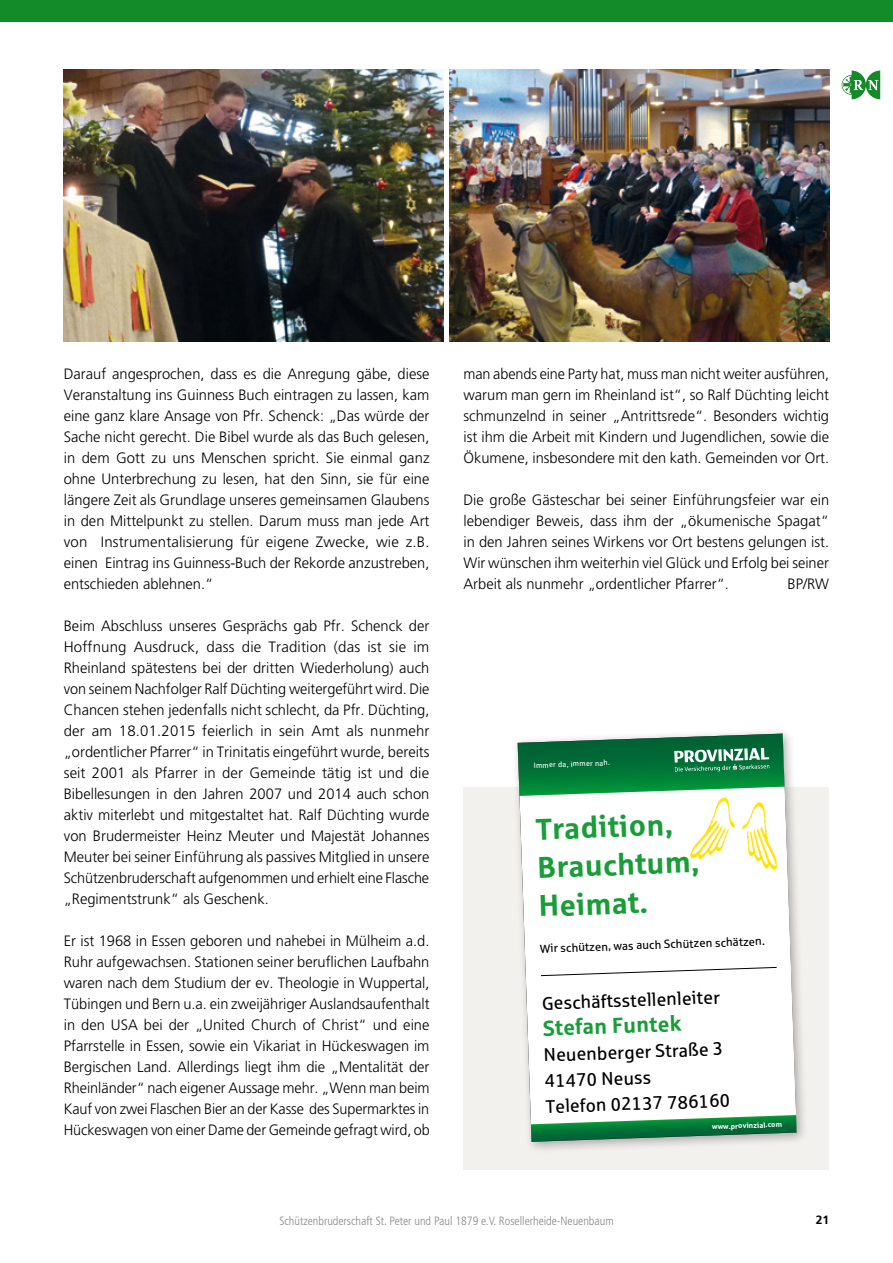
<style>
.page{position:relative;width:893px;height:1263px;background:#fff}
.page>*{position:absolute;margin:0;border:0;box-sizing:border-box;transform-origin:0 0}
.t1{font:700 30px/38.4px "Sparkasse Rg";color:#199d38}
.t2{font:700 21.6px "Sparkasse Rg";color:#199d38}
.t3{font:18.3px/26px "Sparkasse Rg";color:#000}
.t4{font:300 15px/21px "Frutiger";color:#000;text-align:justify}
.t5{font:300 15px/21px "Frutiger";color:#000;text-align:justify;scale:.96 1}
.t6{font:300 condensed 12px "Frutiger";color:#87888a}
.t7{font:700 12px "Frutiger";color:#000}
.t8{font:11.7px "Sparkasse Rg";color:#000}
.t9{font:700 7.5px "Sparkasse Rg";color:#fff}
.t10{font:7.5px "Sparkasse Rg";color:#fff}
</style>
<div class="page">
<div style="left:0;top:0;width:893px;height:21px;background:#148b29"></div>
<div style="left:463px;top:787px;width:366px;height:383px;background:#f3f1ee"></div>
<div style="left:511px;top:727px;width:298px;height:427px;background:#000;opacity:.3"></div>
<svg style="left:518px;top:734px;width:279px;height:408px;background:#eff4ee"></svg>
<svg style="left:518px;top:734px;width:266px;height:62px;background:#2f8d5b"></svg>
<img style="left:450px;top:70px;width:379px;height:272px">
<img style="left:64px;top:70px;width:379px;height:272px">
<svg style="left:842px;top:71px;width:38px;height:28px"></svg>
<p class="t4" style="left:64px;top:363px;width:367px">Darauf angesprochen, dass es die Anregung gäbe, diese Veranstaltung ins Guinness Buch eintragen zu lassen, kam eine ganz klare Ansage von Pfr. Schenck: „Das würde der Sache nicht gerecht. Die Bibel wurde als das Buch gelesen, in dem Gott zu uns Menschen spricht. Sie einmal ganz ohne Unterbrechung zu lesen, hat den Sinn, sie für eine längere Zeit als Grundlage unseres gemeinsamen Glaubens in den Mittelpunkt zu stellen. Darum muss man jede Art von Instrumentalisierung für eigene Zwecke, wie z.B. einen Eintrag ins Guinness-Buch der Rekorde anzustreben, entschieden ablehnen.“</p>
<p class="t4" style="left:64px;top:615px;width:367px">Beim Abschluss unseres Gesprächs gab Pfr. Schenck der Hoffnung Ausdruck, dass die Tradition (das ist sie im Rheinland spätestens bei der dritten Wiederholung) auch von seinem Nachfolger Ralf Düchting weitergeführt wird. Die Chancen stehen jedenfalls nicht schlecht, da Pfr. Düchting, der am 18.01.2015 feierlich in sein Amt als nunmehr „ordentlicher Pfarrer“ in Trinitatis eingeführt wurde, bereits seit 2001 als Pfarrer in der Gemeinde tätig ist und die Bibellesungen in den Jahren 2007 und 2014 auch schon aktiv miterlebt und mitgestaltet hat. Ralf Düchting wurde von Brudermeister Heinz Meuter und Majestät Johannes Meuter bei seiner Einführung als passives Mitglied in unsere Schützenbruderschaft aufgenommen und erhielt eine Flasche „Regimentstrunk“ als Geschenk.</p>
<p class="t4" style="left:64px;top:930px;width:367px">Er ist 1968 in Essen geboren und nahebei in Mülheim a.d.<br>Ruhr aufgewachsen. Stationen seiner beruflichen Laufbahn waren nach dem Studium der ev. Theologie in Wuppertal, Tübingen und Bern u.a. ein zweijähriger Auslandsaufenthalt in den USA bei der „United Church of Christ“ und eine Pfarrstelle in Essen, sowie ein Vikariat in Hückeswagen im Bergischen Land. Allerdings liegt ihm die „Mentalität der Rheinländer“ nach eigener Aussage mehr. „Wenn man beim Kauf von zwei Flaschen Bier an der Kasse des Supermarktes in Hückeswagen von einer Dame der Gemeinde gefragt wird, ob</p>
<p class="t5" style="left:463px;top:363px;width:382px">man abends eine Party hat, muss man nicht weiter ausführen, warum man gern im Rheinland ist“, so Ralf Düchting leicht schmunzelnd in seiner „Antrittsrede“. Besonders wichtig ist ihm die Arbeit mit Kindern und Jugendlichen, sowie die Ökumene, insbesondere mit den kath. Gemeinden vor Ort.</p>
<p class="t4" style="left:463px;top:489px;width:367px">Die große Gästeschar bei seiner Einführungsfeier war ein lebendiger Beweis, dass ihm der „ökumenische Spagat“ in den Jahren seines Wirkens vor Ort bestens gelungen ist.<br>Wir wünschen ihm weiterhin viel Glück und Erfolg bei seiner Arbeit als nunmehr „ordentlicher Pfarrer“.</p>
<p class="t4" style="left:787px;top:573px;width:43px">BP/RW</p>
<p class="t10" style="left:533px;top:761px;width:78px;rotate:-2deg">Immer da, immer nah.</p>
<h1 class="t1" style="left:535px;top:809px;width:163px;rotate:-2deg">Tradition,<br>Brauchtum,<br>Heimat.</h1>
<p class="t8" style="left:540px;top:941px;width:226px;rotate:-2deg">Wir schützen, was auch Schützen schätzen.</p>
<p class="t3" style="left:541px;top:990px;width:180px;rotate:-2deg">Geschäftsstellenleiter</p>
<h2 class="t2" style="left:542px;top:1014px;width:140px;rotate:-2deg">Stefan Funtek</h2>
<p class="t3" style="left:543px;top:1041px;width:186px;rotate:-2deg">Neuenberger Straße 3<br>41470 Neuss<br>Telefon 02137 786160</p>
<p class="t9" style="left:712px;top:1122px;width:72px;rotate:-2deg">www.provinzial.com</p>
<p class="t6" style="left:279px;top:1214px;width:336px">Schützenbruderschaft St. Peter und Paul 1879 e.V. Rosellerheide-Neuenbaum</p>
<p class="t7" style="left:816px;top:1213px;width:15px">21</p>
</div>
